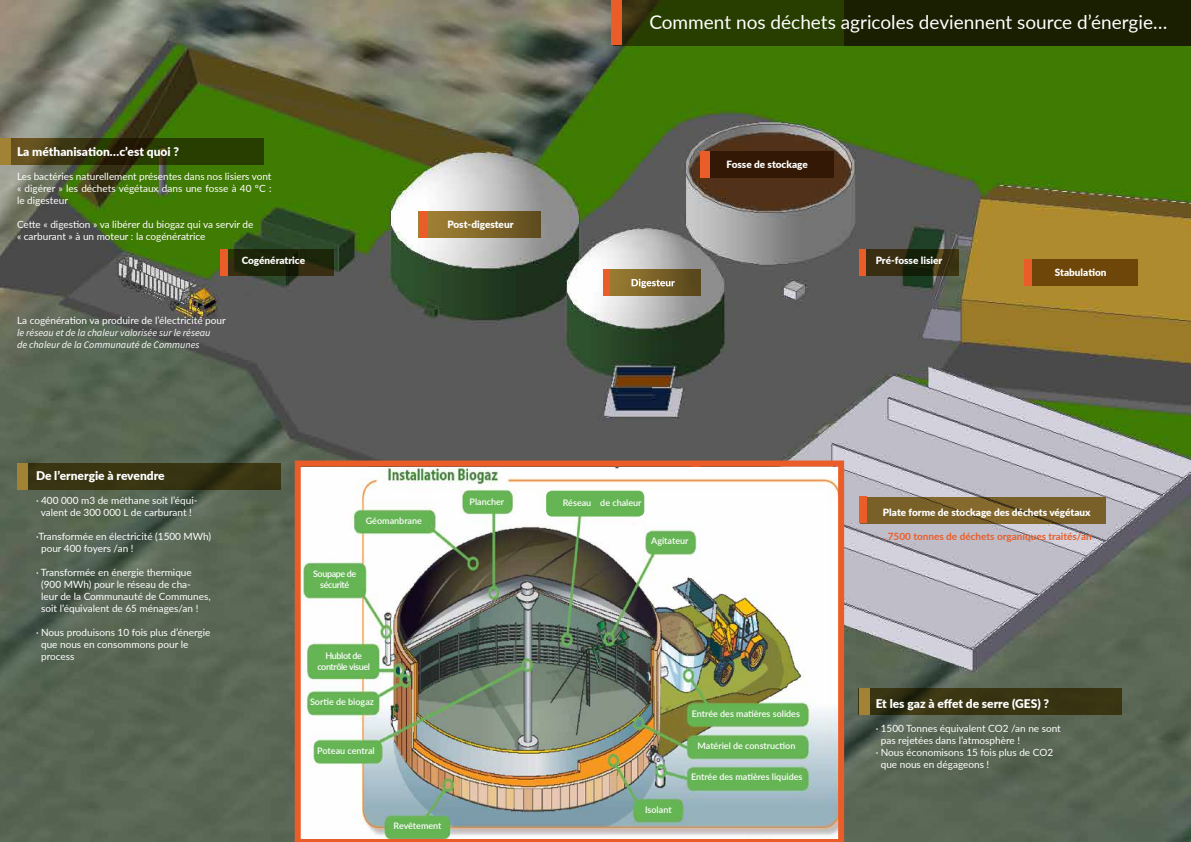
<style>
.page{position:relative;width:1191px;height:842px;background:#fff}
.page>*{position:absolute;margin:0;border:0;box-sizing:border-box;transform-origin:0 0}
.t1{font:19px "Lato";color:#fff}
.t2{font:900 12px "Lato";color:#fff}
.t3{font:10px/12px "Lato";color:#fff}
.t4{font:900 10px "Lato";color:#fff}
.t5{font:italic 10px/12px "Source Sans Pro";color:#fff}
.t6{font:700 10px "Lato";color:#eb5d28}
.t7{font:600 9px "Lato";color:#fff}
.t8{font:600 9px/10.8px "Lato";letter-spacing:-.04em;color:#fff;text-align:center}
</style>
<div class="page">
<img style="left:0;top:0;width:1191px;height:842px">
<svg style="left:612px;top:0;width:578px;height:46px;background:#293b01"></svg>
<div style="left:844px;top:0;width:347px;height:45px;background:#191f00"></div>
<svg style="left:11px;top:138px;width:252px;height:26px;background:#333808"></svg>
<img style="left:295px;top:460px;width:549px;height:382px">
<div style="left:611px;top:0;width:10px;height:45px;background:#eb5d28"></div>
<div style="left:0;top:138px;width:11px;height:26px;background:#a28235"></div>
<svg style="left:28px;top:463px;width:252px;height:27px;background:#373310"></svg>
<div style="left:17px;top:463px;width:11px;height:27px;background:#a28235"></div>
<svg style="left:869px;top:689px;width:252px;height:26px;background:#373211"></svg>
<div style="left:858px;top:689px;width:11px;height:26px;background:#a28235"></div>
<div style="left:419px;top:211px;width:122px;height:26px;background:linear-gradient(to right,#ae8436,#5d4e1f)"></div>
<div style="left:419px;top:211px;width:8px;height:26px;background:#eb5d28"></div>
<svg style="left:610px;top:269px;width:90px;height:26px;background:#796127"></svg>
<div style="left:603px;top:269px;width:7px;height:26px;background:#eb5d28"></div>
<svg style="left:228px;top:249px;width:106px;height:27px;background:#202509"></svg>
<div style="left:220px;top:249px;width:8px;height:27px;background:#eb5d28"></div>
<svg style="left:867px;top:497px;width:238px;height:26px;background:#796029"></svg>
<svg style="left:865px;top:249px;width:93px;height:27px;background:#302b0f"></svg>
<div style="left:858px;top:249px;width:7px;height:27px;background:#eb5d28"></div>
<div style="left:1023px;top:260px;width:114px;height:26px;background:#6e4609"></div>
<div style="left:1023px;top:260px;width:8px;height:26px;background:#eb5d28"></div>
<div style="left:859px;top:497px;width:8px;height:26px;background:#eb5d28"></div>
<div style="left:700px;top:151px;width:134px;height:26px;background:#331805"></div>
<div style="left:700px;top:151px;width:10px;height:26px;background:#eb5d28"></div>
<svg style="left:631px;top:279px;width:44px;height:9px"></svg>
<div style="left:359px;top:513px;width:70px;height:16px;background:#65b554"></div>
<div style="left:311px;top:648px;width:65px;height:27px;background:#65b554"></div>
<div style="left:311px;top:694px;width:65px;height:17px;background:#65b554"></div>
<div style="left:318px;top:743px;width:59px;height:18px;background:#65b554"></div>
<div style="left:389px;top:819px;width:59px;height:18px;background:#65b554"></div>
<div style="left:639px;top:801px;width:35px;height:18px;background:#65b554"></div>
<div style="left:690px;top:771px;width:114px;height:18px;background:#65b554"></div>
<div style="left:691px;top:738px;width:114px;height:18px;background:#65b554"></div>
<div style="left:690px;top:706px;width:114px;height:18px;background:#65b554"></div>
<div style="left:308px;top:569px;width:54px;height:26px;background:#65b554"></div>
<div style="left:467px;top:493px;width:42px;height:17px;background:#65b554"></div>
<div style="left:546px;top:491px;width:98px;height:25px;background:#65b554;border-radius:6px"></div>
<div style="left:649px;top:535px;width:42px;height:16px;background:#65b554"></div>
<p class="t2" style="left:17px;top:143px;width:164px">La méthanisation…c’est quoi ?</p>
<p class="t3" style="left:17px;top:170px;width:256px;text-align:justify">Les bactéries naturellement présentes dans nos lisiers vont « digérer » les déchets végétaux dans une fosse à 40 °C : le digesteur</p>
<p class="t3" style="left:17px;top:218px;width:238px">Cette « digestion » va libérer du biogaz qui va servir de « carburant » à un moteur : la cogénératrice</p>
<p class="t4" style="left:242px;top:253px;width:65px">Cogénératrice</p>
<p class="t3" style="left:17px;top:314px;width:210px">La cogénération va produire de l’électricité pour</p>
<p class="t5" style="left:17px;top:327px;width:195px">le réseau et de la chaleur valorisée sur le réseau de chaleur de la Communauté de Communes</p>
<p class="t4" style="left:447px;top:217px;width:68px">Post-digesteur</p>
<h1 class="t1" style="left:649px;top:8px;width:519px">Comment nos déchets agricoles deviennent source d’énergie…</h1>
<p class="t4" style="left:726px;top:157px;width:83px">Fosse de stockage</p>
<p class="t4" style="left:875px;top:253px;width:68px">Pré-fosse lisier</p>
<p class="t4" style="left:1054px;top:265px;width:53px">Stabulation</p>
<p class="t2" style="left:36px;top:467px;width:130px">De l’ernergie à revendre</p>
<p class="t3" style="left:36px;top:494px;width:163px;text-align:center">· 400 000 m3 de méthane soit l’équi&shy;valent de 300 000 L de carburant !</p>
<p class="t3" style="left:41px;top:530px;width:172px;text-indent:-5px">·Transformée en électricité (1500 MWh) pour 400 foyers /an !</p>
<p class="t3" style="left:41px;top:566px;width:171px;text-indent:-5px">· Transformée en énergie thermique (900 MWh) pour le réseau de cha-<br>leur de la Communauté de Communes, soit l’équivalent de 65 ménages/an !</p>
<p class="t3" style="left:41px;top:626px;width:171px;text-indent:-5px">· Nous produisons 10 fois plus d’énergie que nous en consommons pour le process</p>
<p class="t7" style="left:366px;top:514px;width:58px">Géomanbrane</p>
<p class="t8" style="left:313px;top:568px;width:45px">Soupape de sécurité</p>
<p class="t8" style="left:317px;top:650px;width:54px">Hublot de contrôle visuel</p>
<p class="t7" style="left:310px;top:695px;width:65px">Sortie de biogaz</p>
<p class="t7" style="left:317px;top:744px;width:59px">Poteau central</p>
<p class="t7" style="left:469px;top:495px;width:36px">Plancher</p>
<p class="t7" style="left:563px;top:496px;width:80px">Réseau de chaleur</p>
<p class="t7" style="left:651px;top:535px;width:39px">Agitateur</p>
<p class="t7" style="left:692px;top:707px;width:110px">Entrée des matières solides</p>
<p class="t7" style="left:697px;top:739px;width:99px">Matériel de construction</p>
<p class="t7" style="left:691px;top:770px;width:113px">Entrée des matières liquides</p>
<p class="t7" style="left:645px;top:803px;width:28px">Isolant</p>
<p class="t4" style="left:883px;top:505px;width:209px">Plate forme de stockage des déchets végétaux</p>
<p class="t6" style="left:883px;top:529px;width:210px">. 7500 tonnes de déchets organiques traités/an</p>
<p class="t2" style="left:875px;top:695px;width:175px">Et les gaz à effet de serre (GES) ?</p>
<p class="t3" style="left:875px;top:722px;width:187px">· 1500 Tonnes équivalent CO2 /an ne sont</p>
<p class="t3" style="left:880px;top:734px;width:141px">pas rejetées dans l’atmosphère !</p>
<p class="t3" style="left:875px;top:746px;width:179px">· Nous économisons 15 fois plus de CO2</p>
<p class="t3" style="left:880px;top:758px;width:110px">que nous en dégageons !</p>
<p class="t7" style="left:393px;top:819px;width:49px">Revêtement</p>
</div>
